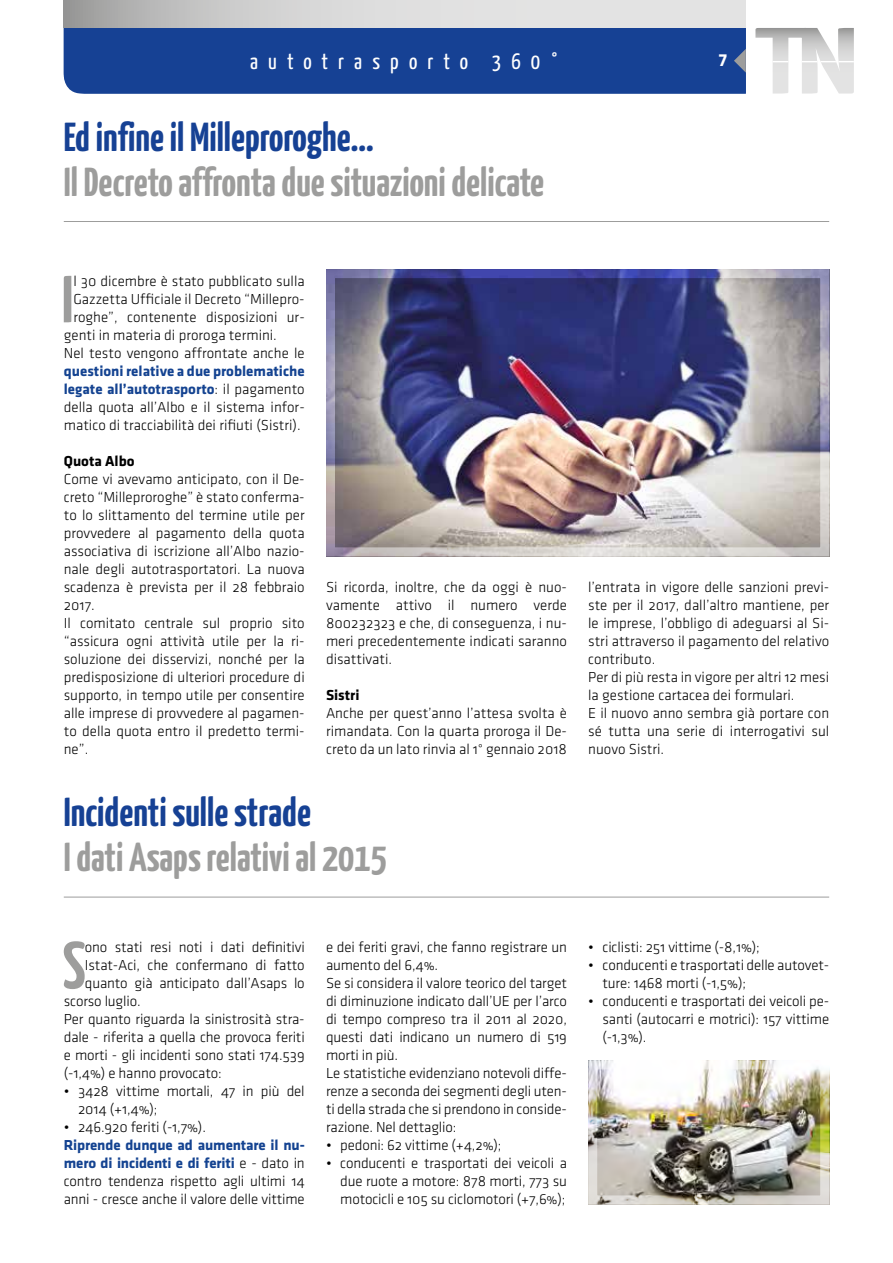
<style>
.page{position:relative;width:893px;height:1263px;background:#fff}
.page>*{position:absolute;margin:0;border:0;box-sizing:border-box;transform-origin:0 0}
.t1{font:700 66.45px "Yanone Kaffeesatz";color:#9d9d9c}
.t2{font:700 40.5px "Yanone Kaffeesatz";color:#9d9d9c}
.t3{font:700 40.5px "Yanone Kaffeesatz";color:#164194}
.t4{font:22.5px "Yanone Kaffeesatz";letter-spacing:.45em;color:#fff}
.t5{font:700 18px "Klavika";color:#fff}
.t6{font:15px/18px "Klavika Light OSF";color:#000}
.t7{font:700 15px/18px "Klavika";color:#144391}
.t8{font:700 15px "Klavika";color:#000}
.s1{font-family:"Klavika Light OSF";font-weight:400;color:#000}
</style>
<div class="page">
<hr style="left:64px;top:221px;width:765px;height:1px;background:#9d9d9c">
<img style="left:336px;top:279px;width:483px;height:267px">
<div style="left:326px;top:269px;width:503px;height:287px;border:9px solid #fff"></div>
<hr style="left:64px;top:897px;width:765px;height:1px;background:#9d9d9c">
<img style="left:598px;top:1070px;width:221px;height:124px">
<div style="left:588px;top:1060px;width:241px;height:144px;border:9px solid #fff"></div>
<svg style="left:755px;top:28px;width:99px;height:33px"></svg>
<svg style="left:772px;top:62px;width:82px;height:32px;fill:#e3e3e3"></svg>
<div style="left:64px;top:28px;width:682px;height:66px;background:#164194"></div>
<svg style="left:64px;top:0;width:682px;height:28px;background:#d4d4d3"></svg>
<h3 class="t4" style="left:250px;top:47px;width:310px">autotrasporto 360°</h3>
<p class="t5" style="left:719px;top:50px;width:10px">7</p>
<h2 class="t3" style="left:64px;top:112px;width:311px">Ed infine il Milleproroghe...</h2>
<h2 class="t2" style="left:64px;top:157px;width:482px">Il Decreto affronta due situazioni delicate</h2>
<h1 class="t1" style="left:62px;top:259px;width:13px">I</h1>
<p class="t6" style="left:73px;top:272px;width:233px">l 30 dicembre è stato pubblicato sulla</p>
<p class="t6" style="left:73px;top:290px;width:233px">Gazzetta Ufficiale il Decreto “Millepro-</p>
<p class="t6" style="left:73px;top:308px;width:233px">roghe”, contenente disposizioni ur-</p>
<p class="t6" style="left:64px;top:326px;width:215px">genti in materia di proroga termini.</p>
<p class="t6" style="left:64px;top:344px;width:242px">Nel testo vengono affrontate anche le</p>
<p class="t7" style="left:64px;top:363px;width:242px">questioni relative a due problematiche legate all’autotrasporto<span class="s1">: il pagamento</span></p>
<p class="t6" style="left:64px;top:398px;width:242px">della quota all’Albo e il sistema infor&shy;matico di tracciabilità dei rifiuti (Sistri).</p>
<p class="t8" style="left:64px;top:453px;width:72px">Quota Albo</p>
<p class="t6" style="left:64px;top:470px;width:242px">Come vi avevamo anticipato, con il De&shy;creto “Milleproroghe” è stato conferma&shy;to lo slittamento del termine utile per provvedere al pagamento della quota associativa di iscrizione all’Albo nazio&shy;nale degli autotrasportatori. La nuova scadenza è prevista per il 28 febbraio 2017.<br>Il comitato centrale sul proprio sito “assicura ogni attività utile per la ri&shy;soluzione dei disservizi, nonché per la predisposizione di ulteriori procedure di supporto, in tempo utile per consentire alle imprese di provvedere al pagamen&shy;to della quota entro il predetto termi&shy;ne”.</p>
<p class="t6" style="left:326px;top:578px;width:242px;text-align:justify">Si ricorda, inoltre, che da oggi è nuo&shy;vamente attivo il numero verde 800232323 e che, di conseguenza, i nu&shy;meri precedentemente indicati saranno disattivati.</p>
<p class="t8" style="left:326px;top:687px;width:35px">Sistri</p>
<p class="t6" style="left:326px;top:704px;width:242px;text-align:justify">Anche per quest’anno l’attesa svolta è rimandata. Con la quarta proroga il De&shy;creto da un lato rinvia al 1° gennaio 2018</p>
<h2 class="t3" style="left:64px;top:787px;width:249px">Incidenti sulle strade</h2>
<h2 class="t2" style="left:64px;top:832px;width:325px">I dati Asaps relativi al 2015</h2>
<p class="t6" style="left:588px;top:578px;width:242px">l’entrata in vigore delle sanzioni previ&shy;ste per il 2017, dall’altro mantiene, per le imprese, l’obbligo di adeguarsi al Si&shy;stri attraverso il pagamento del relativo contributo.<br>Per di più resta in vigore per altri 12 mesi la gestione cartacea dei formulari.<br>E il nuovo anno sembra già portare con sé tutta una serie di interrogativi sul nuovo Sistri.</p>
<h1 class="t1" style="left:63px;top:925px;width:24px">S</h1>
<p class="t6" style="left:85px;top:938px;width:221px">ono stati resi noti i dati definitivi</p>
<p class="t6" style="left:85px;top:956px;width:221px">Istat-Aci, che confermano di fatto</p>
<p class="t6" style="left:85px;top:974px;width:221px">quanto già anticipato dall’Asaps lo</p>
<p class="t6" style="left:64px;top:992px;width:78px">scorso luglio.</p>
<p class="t6" style="left:64px;top:1010px;width:242px">Per quanto riguarda la sinistrosità stra-</p>
<p class="t6" style="left:64px;top:1028px;width:242px">dale - riferita a quella che provoca feriti</p>
<p class="t6" style="left:64px;top:1046px;width:242px">e morti - gli incidenti sono stati 174.539</p>
<p class="t6" style="left:64px;top:1064px;width:159px">(-1,4%) e hanno provocato:</p>
<p class="t6" style="left:78px;top:1082px;width:228px;text-indent:-14px">• 3428 vittime mortali, 47 in più del<br>2014 (+1,4%);</p>
<p class="t6" style="left:64px;top:1118px;width:144px">• 246.920 feriti (-1,7%).</p>
<p class="t7" style="left:64px;top:1137px;width:242px">Riprende dunque ad aumentare il nu&shy;mero di incidenti e di feriti <span class="s1">e - dato in</span></p>
<p class="t6" style="left:64px;top:1172px;width:242px">contro tendenza rispetto agli ultimi 14 anni - cresce anche il valore delle vittime</p>
<p class="t6" style="left:326px;top:938px;width:242px">e dei feriti gravi, che fanno registrare un aumento del 6,4%.<br>Se si considera il valore teorico del target di diminuzione indicato dall’UE per l’arco di tempo compreso tra il 2011 al 2020, questi dati indicano un numero di 519 morti in più.<br>Le statistiche evidenziano notevoli diffe&shy;renze a seconda dei segmenti degli uten&shy;ti della strada che si prendono in conside&shy;razione. Nel dettaglio:</p>
<p class="t6" style="left:326px;top:1136px;width:177px">• pedoni: 62 vittime (+4,2%);</p>
<p class="t6" style="left:340px;top:1154px;width:228px;text-align:justify;text-indent:-14px">• conducenti e trasportati dei veicoli a due ruote a motore: 878 morti, 773 su motocicli e 105 su ciclomotori (+7,6%);</p>
<p class="t6" style="left:588px;top:938px;width:173px">• ciclisti: 251 vittime (-8,1%);</p>
<p class="t6" style="left:602px;top:956px;width:228px;text-indent:-14px">• conducenti e trasportati delle autovet&shy;ture: 1468 morti (-1,5%);</p>
<p class="t6" style="left:602px;top:992px;width:228px;text-align:justify;text-indent:-14px">• conducenti e trasportati dei veicoli pe&shy;santi (autocarri e motrici): 157 vittime (-1,3%).</p>
</div>
